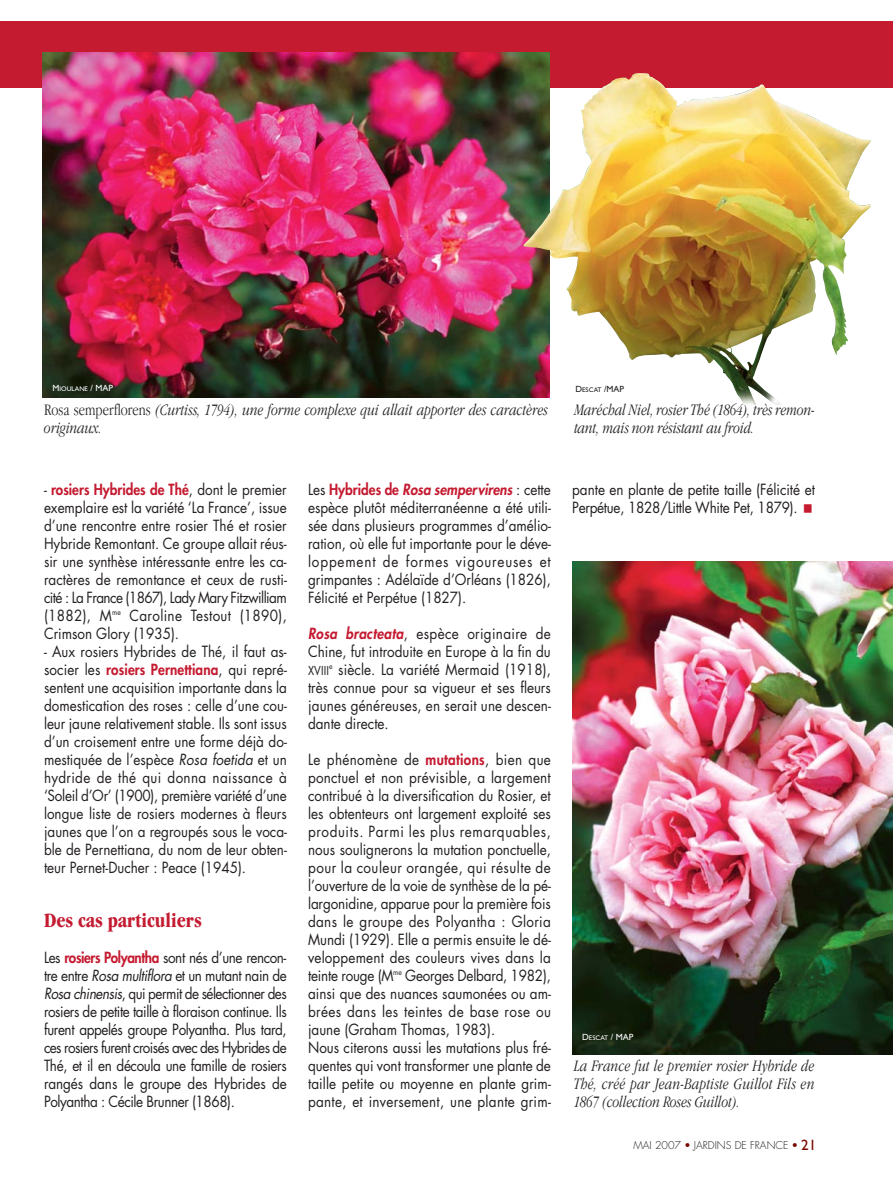
<style>
.page{position:relative;width:893px;height:1191px;background:#fff}
.page>*{position:absolute;margin:0;border:0;box-sizing:border-box;transform-origin:0 0}
.t1{font:700 condensed 21px "Garamond IT Cby BT";color:#c51b31}
.t2{font:italic 300 condensed 16.5px/18px "Garamond IT Cby BT";color:#231f20;scale:.95 1}
.t3{font:15px/18px "Futura";color:#231f20;text-align:justify;scale:.9 1}
.t4{font:12px "Futura";letter-spacing:.01em;color:#231f20;scale:.9 1}
.t5{font:300 10.5px "Futura";color:#231f20}
.t6{font:9px "Gill Sans";color:#fff}
.t7{font:9px "Gill Sans";color:#231f20}
.t8{font:6.75px "Gill Sans";color:#fff}
.s1{font-size:9px}
.s2{font-style:normal}
.s3{font-weight:800;color:#c51b31}
.s4{font-style:italic}
.s5{font-weight:800;font-style:italic;color:#c51b31}
.s6{font-size:6.75px}
.s7{font-weight:400;color:#790a00}
.s8{font-family:"Humanist 521 BT";font-weight:400;font-size:15px;color:#790a00}
</style>
<div class="page">
<img style="left:572px;top:561px;width:321px;height:493px">
<div style="left:0;top:21px;width:893px;height:67px;background:#c51b31"></div>
<img style="left:43px;top:53px;width:507px;height:344px">
<img style="left:581px;top:73px;width:291px;height:283px">
<p class="t8" style="left:52px;top:386px;width:62px"><span class="s1">M</span>IOULANE <span class="s1">/ MAP</span></p>
<p class="t2" style="left:44px;top:402px;width:532px"><span class="s2">Rosa semperflorens</span> (Curtiss, 1794), une forme complexe qui allait apporter des caractères originaux.</p>
<p class="t3" style="left:44px;top:481px;width:271px">- <span class="s3">rosiers Hybrides de Thé</span>, dont le premier exemplaire est la variété ‘La France’, issue d’une rencontre entre rosier Thé et rosier Hybride Remontant. Ce groupe allait réus&shy;sir une synthèse intéressante entre les ca&shy;ractères de remontance et ceux de rusti&shy;cité : La France (1867), Lady Mary Fitzwilliam (1882), M<sup>me</sup> Caroline Testout (1890), Crimson Glory (1935).</p>
<p class="t3" style="left:44px;top:643px;width:271px">- Aux rosiers Hybrides de Thé, il faut as&shy;socier les <span class="s3">rosiers Pernettiana</span>, qui repré&shy;sentent une acquisition importante dans la domestication des roses : celle d’une cou&shy;leur jaune relativement stable. Ils sont issus d’un croisement entre une forme déjà do&shy;mestiquée de l’espèce <span class="s4">Rosa foetida</span> et un hydride de thé qui donna naissance à ‘Soleil d’Or’ (1900), première variété d’une longue liste de rosiers modernes à fleurs jaunes que l’on a regroupés sous le voca&shy;ble de Pernettiana, du nom de leur obten&shy;teur Pernet-Ducher : Peace (1945).</p>
<h1 class="t1" style="left:44px;top:912px;width:159px">Des cas particuliers</h1>
<p class="t3" style="left:44px;top:949px;width:271px">Les <span class="s3">rosiers Polyantha</span> sont nés d’une rencon&shy;tre entre <span class="s4">Rosa multiflora</span>et un mutant nain de <span class="s4">Rosa chinensis</span>, qui permit de sélectionner des rosiers de petite taille à floraison continue. Ils furent appelés groupe Polyantha. Plus tard, ces rosiers furent croisés avec des Hybrides de Thé, et il en découla une famille de rosiers rangés dans le groupe des Hybrides de Polyantha : Cécile Brunner (1868).</p>
<p class="t3" style="left:308px;top:481px;width:271px">Les <span class="s3">Hybrides de</span> <span class="s5">Rosa sempervirens</span>: cette espèce plutôt méditerranéenne a été utili&shy;sée dans plusieurs programmes d’amélio&shy;ration, où elle fut importante pour le déve&shy;loppement de formes vigoureuses et grimpantes : Adélaïde d’Orléans (1826), Félicité et Perpétue (1827).</p>
<p class="t3" style="left:308px;top:625px;width:271px"><span class="s5">Rosa bracteata</span>, espèce originaire de<br>Chine, fut introduite en Europe à la fin du</p>
<p class="t4" style="left:308px;top:665px;width:25px">XVIII</p>
<p class="t3" style="left:308px;top:661px;width:271px;text-indent:21px"><sup>e</sup> siècle. La variété Mermaid (1918), très connue pour sa vigueur et ses fleurs jaunes généreuses, en serait une descen&shy;dante directe.</p>
<p class="t3" style="left:308px;top:751px;width:271px;text-align:left">Le phénomène de <span class="s3">mutations</span>, bien que ponctuel et non prévisible, a largement contribué à la diversification du Rosier, et les obtenteurs ont largement exploité ses produits. Parmi les plus remarquables, nous soulignerons la mutation ponctuelle, pour la couleur orangée, qui résulte de l’ouverture de la voie de synthèse de la pé&shy;largonidine, apparue pour la première fois dans le groupe des Polyantha : Gloria Mundi (1929). Elle a permis ensuite le dé&shy;veloppement des couleurs vives dans la teinte rouge (M<sup>me</sup> Georges Delbard, 1982), ainsi que des nuances saumonées ou am&shy;brées dans les teintes de base rose ou jaune (Graham Thomas, 1983).<br>Nous citerons aussi les mutations plus fré&shy;quentes qui vont transformer une plante de taille petite ou moyenne en plante grim&shy;pante, et inversement, une plante grim-</p>
<p class="t7" style="left:575px;top:386px;width:50px">D<span class="s6">ESCAT</span> /MAP</p>
<p class="t2" style="left:574px;top:402px;width:255px">Maréchal Niel, rosier Thé (1864), très remon&shy;tant, mais non résistant au froid.</p>
<p class="t3" style="left:572px;top:481px;width:271px">pante en plante de petite taille (Félicité et<br>Perpétue, 1828/Little White Pet, 1879).</p>
<p class="t6" style="left:582px;top:1034px;width:53px">D<span class="s6">ESCAT</span> / MAP</p>
<p class="t2" style="left:574px;top:1057px;width:255px;text-align:justify">La France fut le premier rosier Hybride de Thé, créé par Jean-Baptiste Guillot Fils en 1867 (collection Roses Guillot).</p>
<p class="t5" style="left:633px;top:1140px;width:184px">MAI 2007 <span class="s7">•</span> JARDINS DE FRANCE <span class="s7">•</span> <span class="s8">21</span></p>
</div>
